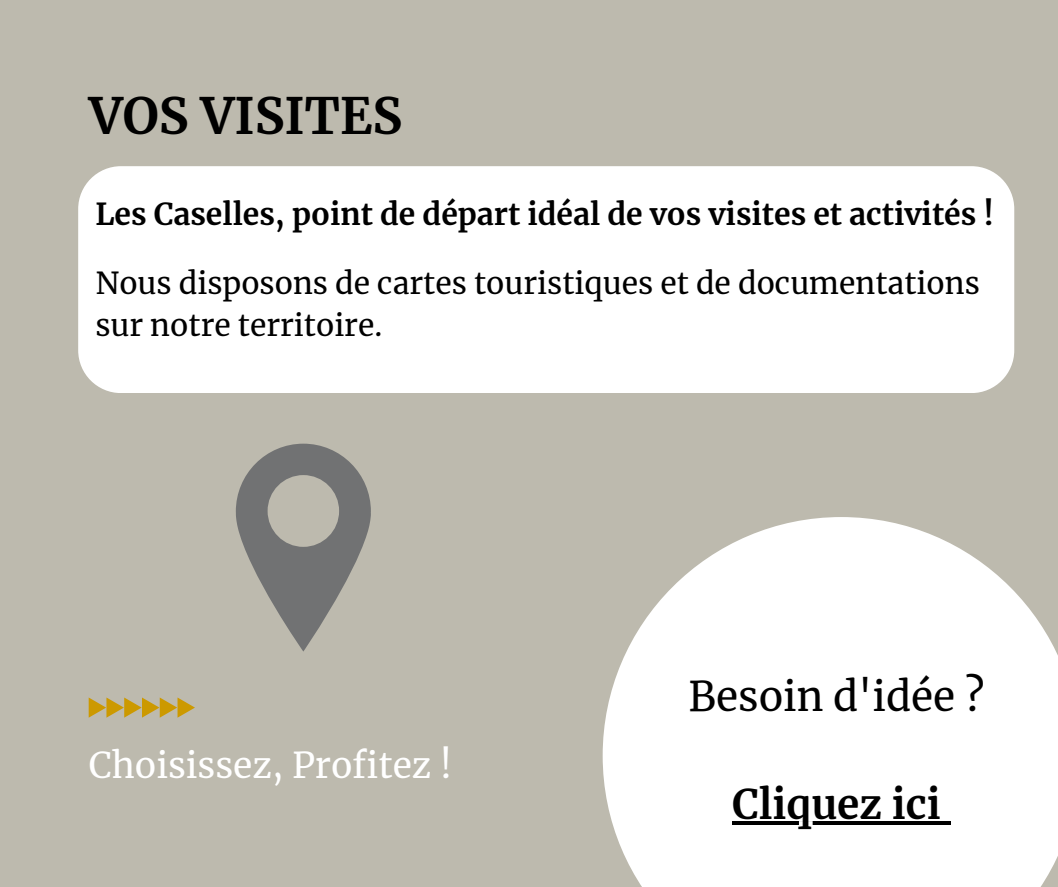
<style>
.page{position:relative;width:1058px;height:887px;background:#fff}
.page>*{position:absolute;margin:0;border:0;box-sizing:border-box;transform-origin:0 0}
.t1{font:700 49.5px "Merriweather";color:#000}
.t2{font:40.5px "Merriweather";color:#000}
.t3{font:700 40.5px "Merriweather";color:#000}
.t4{font:35.25px "Merriweather";color:#fff}
.t5{font:30px/41.7px "Merriweather";color:#000}
.t6{font:700 30px "Merriweather";color:#000}
</style>
<div class="page">
<div style="left:0;top:0;width:1058px;height:886px;background:#bdbaae"></div>
<svg style="left:89px;top:697px;width:106px;height:20px"></svg>
<svg style="left:602px;top:517px;width:456px;height:369px;background:#f5f5f3"></svg>
<div style="left:78px;top:166px;width:936px;height:227px;background:#fff;border-radius:43px"></div>
<svg style="left:236px;top:443px;width:135px;height:208px"></svg>
<hr style="left:732px;top:821px;width:208px;height:4px;background:#000">
<hr style="left:940px;top:821px;width:10px;height:4px;background:#000">
<h1 class="t1" style="left:89px;top:86px;width:315px">VOS VISITES</h1>
<p class="t6" style="left:95px;top:196px;width:900px">Les Caselles, point de départ idéal de vos visites et activités !</p>
<p class="t5" style="left:95px;top:262px;width:886px">Nous disposons de cartes touristiques et de documentations sur notre territoire.</p>
<p class="t4" style="left:89px;top:743px;width:365px">Choisissez, Profitez !</p>
<h2 class="t2" style="left:688px;top:671px;width:297px">Besoin d'idée ?</h2>
<h2 class="t3" style="left:732px;top:779px;width:210px">Cliquez ici</h2>
</div>
